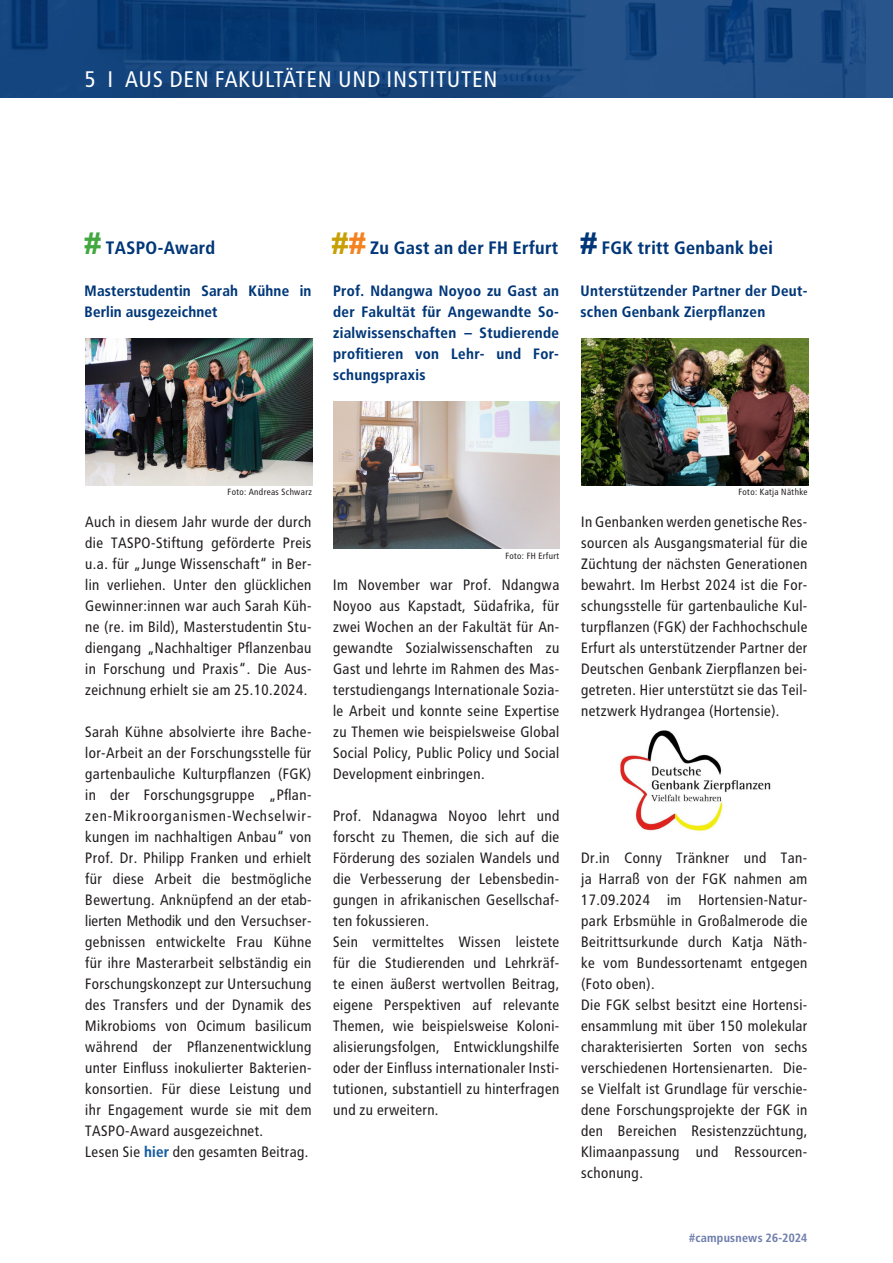
<style>
.page{position:relative;width:893px;height:1263px;background:#fff}
.page>*{position:absolute;margin:0;border:0;box-sizing:border-box;transform-origin:0 0}
.t1{font:22.5px "Transit OT";letter-spacing:.01em;color:#fff}
.t2{font:700 18px "Transit OT";color:#013778}
.t3{font:15px/21px "Transit OT";letter-spacing:-.01em;color:#231f20;text-align:justify}
.t4{font:700 15px/21px "Transit OT";color:#013778}
.t5{font:700 12px "Transit OT";color:#707fad}
.t6{font:9px "Transit OT";color:#231f20}
.s1{color:#231f20}
.s2{font-family:"Arial";font-size:30px;color:#43a842}
.s3{font-family:"Arial";font-size:30px;color:#c7a006}
.s4{font-family:"Arial";font-size:30px;color:#f58220}
.s5{font-family:"Arial";font-size:30px}
.s6{font-weight:700;color:#175d9e}
</style>
<div class="page">
<svg style="left:0;top:0;width:893px;height:98px;background:#14437b"></svg>
<img style="left:85px;top:338px;width:227px;height:147px">
<img style="left:581px;top:338px;width:227px;height:147px">
<img style="left:333px;top:401px;width:227px;height:147px">
<img style="left:620px;top:730px;width:151px;height:101px">
<p class="t1" style="left:20px;top:67px;width:480px"><span class="s1">SIT, TE</span> 5 I AUS DEN FAKULTÄTEN UND INSTITUTEN</p>
<p class="t2" style="left:84px;top:238px;width:133px"><span class="s2">#</span> TASPO-Award</p>
<p class="t4" style="left:85px;top:281px;width:229px">Masterstudentin Sarah Kühne in<br>Berlin ausgezeichnet</p>
<p class="t2" style="left:332px;top:238px;width:228px"><span class="s3">#</span> <span class="s4">#</span> Zu Gast an der FH Erfurt</p>
<p class="t4" style="left:333px;top:281px;width:228px;text-align:justify">Prof. Ndangwa Noyoo zu Gast an der Fakultät für Angewandte So&shy;zialwissenschaften – Studierende profitieren von Lehr- und For&shy;schungspraxis</p>
<p class="t2" style="left:580px;top:238px;width:194px"><span class="s5">#</span> FGK tritt Genbank bei</p>
<p class="t4" style="left:580px;top:281px;width:229px">Unterstützender Partner der Deut&shy;schen Genbank Zierpflanzen</p>
<p class="t6" style="left:228px;top:487px;width:86px">Foto: Andreas Schwarz</p>
<p class="t3" style="left:85px;top:512px;width:228px">Auch in diesem Jahr wurde der durch die TASPO-Stiftung geförderte Preis u.a. für „Junge Wissenschaft“ in Ber&shy;lin verliehen. Unter den glücklichen Gewinner:innen war auch Sarah Küh&shy;ne (re. im Bild), Masterstudentin Stu&shy;diengang „Nachhaltiger Pflanzenbau in Forschung und Praxis“. Die Aus&shy;zeichnung erhielt sie am 25.10.2024.</p>
<p class="t3" style="left:85px;top:722px;width:228px">Sarah Kühne absolvierte ihre Bache&shy;lor-Arbeit an der Forschungsstelle für gartenbauliche Kulturpflanzen (FGK) in der Forschungsgruppe „Pflan&shy;zen-Mikroorganismen-Wechselwir&shy;kungen im nachhaltigen Anbau“ von Prof. Dr. Philipp Franken und erhielt für diese Arbeit die bestmögliche Bewertung. Anknüpfend an der etab&shy;lierten Methodik und den Versuchser&shy;gebnissen entwickelte Frau Kühne für ihre Masterarbeit selbständig ein Forschungskonzept zur Untersuchung des Transfers und der Dynamik des Mikrobioms von Ocimum basilicum während der Pflanzenentwicklung unter Einfluss inokulierter Bakterien&shy;konsortien. Für diese Leistung und ihr Engagement wurde sie mit dem TASPO-Award ausgezeichnet.</p>
<p class="t3" style="left:85px;top:1142px;width:225px">Lesen Sie <span class="s6">hier</span> den gesamten Beitrag.</p>
<p class="t6" style="left:505px;top:551px;width:56px">Foto: FH Erfurt</p>
<p class="t3" style="left:333px;top:575px;width:228px">Im November war Prof. Ndangwa Noyoo aus Kapstadt, Südafrika, für zwei Wochen an der Fakultät für An&shy;gewandte Sozialwissenschaften zu Gast und lehrte im Rahmen des Mas&shy;terstudiengangs Internationale Sozia&shy;le Arbeit und konnte seine Expertise zu Themen wie beispielsweise Global Social Policy, Public Policy und Social Development einbringen.</p>
<p class="t3" style="left:333px;top:806px;width:228px">Prof. Ndanagwa Noyoo lehrt und forscht zu Themen, die sich auf die Förderung des sozialen Wandels und die Verbesserung der Lebensbedin&shy;gungen in afrikanischen Gesellschaf&shy;ten fokussieren.</p>
<p class="t3" style="left:333px;top:932px;width:228px">Sein vermitteltes Wissen leistete für die Studierenden und Lehrkräf&shy;te einen äußerst wertvollen Beitrag, eigene Perspektiven auf relevante Themen, wie beispielsweise Koloni&shy;alisierungsfolgen, Entwicklungshilfe oder der Einfluss internationaler Insti&shy;tutionen, substantiell zu hinterfragen und zu erweitern.</p>
<p class="t6" style="left:738px;top:487px;width:71px">Foto: Katja Näthke</p>
<p class="t3" style="left:581px;top:512px;width:228px">In Genbanken werden genetische Res&shy;sourcen als Ausgangsmaterial für die Züchtung der nächsten Generationen bewahrt. Im Herbst 2024 ist die For&shy;schungsstelle für gartenbauliche Kul&shy;turpflanzen (FGK) der Fachhochschule Erfurt als unterstützender Partner der Deutschen Genbank Zierpflanzen bei&shy;getreten. Hier unterstützt sie das Teil&shy;netzwerk Hydrangea (Hortensie).</p>
<p class="t3" style="left:581px;top:848px;width:228px">Dr.in Conny Tränkner und Tan&shy;ja Harraß von der FGK nahmen am 17.09.2024 im Hortensien-Natur&shy;park Erbsmühle in Großalmerode die Beitrittsurkunde durch Katja Näth&shy;ke vom Bundessortenamt entgegen (Foto oben).</p>
<p class="t3" style="left:581px;top:995px;width:228px">Die FGK selbst besitzt eine Hortensi&shy;ensammlung mit über 150 molekular charakterisierten Sorten von sechs verschiedenen Hortensienarten. Die&shy;se Vielfalt ist Grundlage für verschie&shy;dene Forschungsprojekte der FGK in den Bereichen Resistenzzüchtung, Klimaanpassung und Ressourcen&shy;schonung.</p>
<p class="t5" style="left:689px;top:1230px;width:120px">#campusnews 26-2024</p>
</div>
